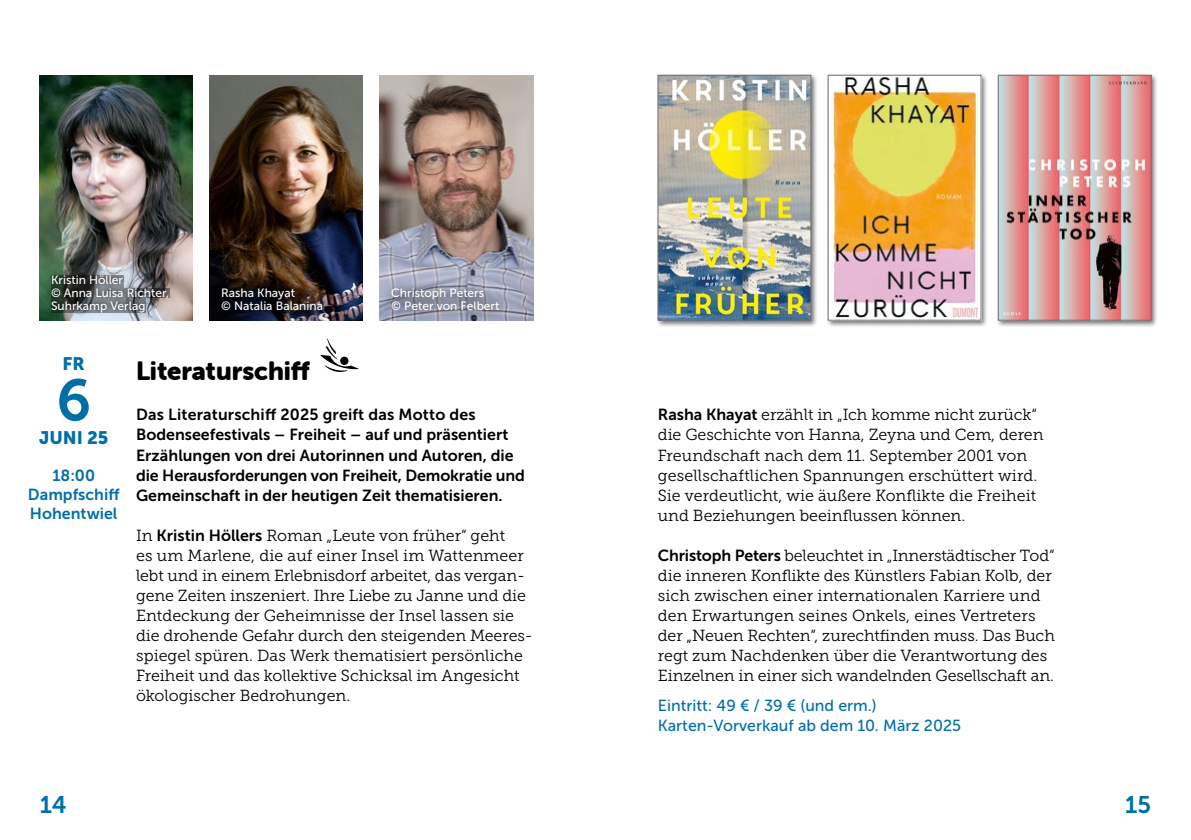
<style>
.page{position:relative;width:1191px;height:840px;background:#fff}
.page>*{position:absolute;margin:0;border:0;box-sizing:border-box;transform-origin:0 0}
.Neu_Datum{font:58px "Museo Sans 700";color:#006fa8}
.Neu_Titel{font:26px "Museo Sans Rounded 900";color:#000}
.t1{font:24px "Museo Sans 700";color:#006fa8}
.Neu_Monat{font:18px "Museo Sans 900";color:#006fa8}
.Neu_Tag{font:18px "Museo Sans 900";color:#006fa8}
.Neu_Fliess{font:16px/20px "Museo Slab 300";color:#000}
.Neu_Fliess-2{font:16px/20px "Museo Sans 700";color:#000}
.Neu_Preise{font:16px "Museo Sans 500";color:#006fa8}
.Neu_Zeit___Ort{font:16px "Museo Sans 700";color:#006fa8}
.Neu_Bildunterschrift{font:12px/13px "Museo Sans 500";color:#fff}
.s1{font-family:"Museo Sans 700"}
</style>
<div class="page">
<img style="left:40px;top:75px;width:153px;height:245px">
<svg style="left:320px;top:338px;width:38px;height:34px"></svg>
<img style="left:380px;top:75px;width:153px;height:245px">
<img style="left:210px;top:75px;width:153px;height:245px">
<div style="left:826px;top:74px;width:161px;height:253px;background:#000;opacity:.54"></div>
<img style="left:830px;top:77px;width:149px;height:241px">
<div style="left:828px;top:75px;width:153px;height:245px;border:1px solid #706f6f"></div>
<div style="left:996px;top:74px;width:161px;height:253px;background:#000;opacity:.54"></div>
<img style="left:1000px;top:77px;width:149px;height:241px">
<div style="left:998px;top:75px;width:153px;height:245px;border:1px solid #706f6f"></div>
<div style="left:656px;top:74px;width:161px;height:253px;background:#000;opacity:.54"></div>
<img style="left:660px;top:77px;width:149px;height:241px">
<div style="left:658px;top:75px;width:153px;height:245px;border:1px solid #706f6f"></div>
<div style="left:210px;top:276px;width:124px;height:46px;background:#000;opacity:.75"></div>
<div style="left:380px;top:276px;width:131px;height:46px;background:#000;opacity:.4"></div>
<div style="left:46px;top:270px;width:128px;height:48px;background:#000;opacity:.75"></div>
<p class="Neu_Bildunterschrift" style="left:51px;top:273px;width:74px">Kristin Höller</p>
<p class="Neu_Bildunterschrift" style="left:51px;top:286px;width:120px">© Anna Luisa Richter,<br>Suhrkamp Verlag</p>
<p class="Neu_Bildunterschrift" style="left:221px;top:286px;width:75px">Rasha Khayat</p>
<p class="Neu_Bildunterschrift" style="left:221px;top:299px;width:103px">© Natalia Balanina</p>
<p class="Neu_Bildunterschrift" style="left:391px;top:286px;width:94px">Christoph Peters</p>
<p class="Neu_Bildunterschrift" style="left:391px;top:299px;width:110px">© Peter von Felbert</p>
<p class="Neu_Tag" style="left:63px;top:353px;width:24px">FR</p>
<p class="Neu_Datum" style="left:56px;top:368px;width:37px">6</p>
<p class="Neu_Monat" style="left:39px;top:427px;width:71px">JUNI 25</p>
<p class="Neu_Zeit___Ort" style="left:52px;top:466px;width:44px">18:00</p>
<p class="Neu_Zeit___Ort" style="left:28px;top:485px;width:93px">Dampfschiff</p>
<p class="Neu_Zeit___Ort" style="left:30px;top:504px;width:89px">Hohentwiel</p>
<p class="Neu_Titel" style="left:136px;top:356px;width:176px">Literaturschiff</p>
<p class="Neu_Fliess-2" style="left:136px;top:404px;width:390px">Das Literaturschiff 2025 greift das Motto des Bodenseefestivals – Freiheit – auf und präsentiert Erzählungen von drei Autorinnen und Autoren, die die Herausforderungen von Freiheit, Demokratie und Gemeinschaft in der heutigen Zeit thematisieren.</p>
<p class="Neu_Fliess" style="left:136px;top:525px;width:398px">In <span class="s1">Kristin Höllers</span> Roman „Leute von früher“ geht<br>es um Marlene, die auf einer Insel im Wattenmeer lebt und in einem Erlebnisdorf arbeitet, das vergan&shy;gene Zeiten inszeniert. Ihre Liebe zu Janne und die Entdeckung der Geheimnisse der Insel lassen sie die drohende Gefahr durch den steigenden Meeres&shy;spiegel spüren. Das Werk thematisiert persönliche Freiheit und das kollektive Schicksal im Angesicht ökologischer Bedrohungen.</p>
<p class="Neu_Fliess" style="left:658px;top:405px;width:387px"><span class="s1">Rasha Khayat</span> erzählt in „Ich komme nicht zurück“ die Geschichte von Hanna, Zeyna und Cem, deren Freundschaft nach dem 11. September 2001 von gesellschaftlichen Spannungen erschüttert wird.<br>Sie verdeutlicht, wie äußere Konflikte die Freiheit und Beziehungen beeinflussen können.</p>
<p class="Neu_Fliess" style="left:658px;top:545px;width:398px"><span class="s1">Christoph Peters</span> beleuchtet in „Innerstädtischer Tod“ die inneren Konflikte des Künstlers Fabian Kolb, der sich zwischen einer internationalen Karriere und den Erwartungen seines Onkels, eines Vertreters der „Neuen Rechten“, zurechtfinden muss. Das Buch regt zum Nachdenken über die Verantwortung des Einzelnen in einer sich wandelnden Gesellschaft an.</p>
<p class="Neu_Preise" style="left:658px;top:696px;width:220px">Eintritt: 49 € / 39 € (und erm.)</p>
<p class="Neu_Preise" style="left:658px;top:716px;width:305px">Karten-Vorverkauf ab dem 10. März 2025</p>
<h3 class="t1" style="left:40px;top:790px;width:28px">14</h3>
<h3 class="t1" style="left:1125px;top:790px;width:28px">15</h3>
</div>
